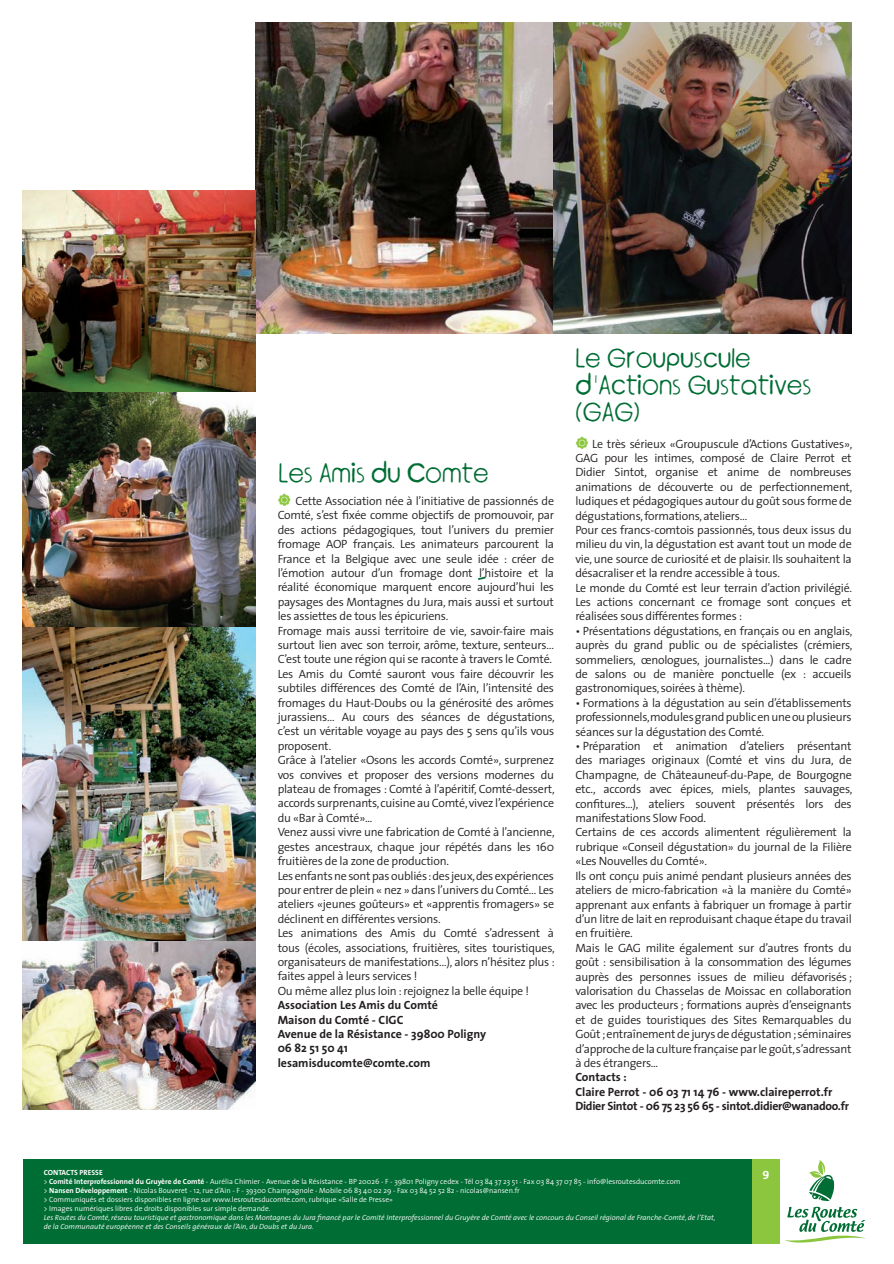
<style>
.page{position:relative;width:894px;height:1264px;background:#fff}
.page>*{position:absolute;margin:0;border:0;box-sizing:border-box;transform-origin:0 0}
.t1{font:22.5px/27px "ympyroity";color:#006d34}
.t2{font:300 12px/14.4px "The Sans";letter-spacing:-.02em;color:#231f20}
.t3{font:700 12px/14.4px "The Sans";color:#231f20}
.t4{font:12px "The Sans Bold Caps";color:#fff}
.t5{font:9px "ympyroity";color:#006d34}
.t6{font:300 7.5px/9px "The Sans";color:#fff}
.t7{font:italic 300 7.5px/9px "The Sans";color:#fff}
.s1{font-weight:700}
</style>
<div class="page">
<div style="left:23px;top:1159px;width:756px;height:84px;background:#006d34"></div>
<svg style="left:785px;top:1160px;width:81px;height:83px"></svg>
<div style="left:752px;top:1159px;width:27px;height:84px;background:#8bc63e"></div>
<img style="left:23px;top:191px;width:233px;height:918px">
<img style="left:256px;top:23px;width:297px;height:310px">
<img style="left:553px;top:23px;width:299px;height:310px">
<svg style="left:478px;top:576px;width:8px;height:4px"></svg>
<h1 class="t1" style="left:278px;top:462px;width:211px">Les Amis du Comte</h1>
<p class="t2" style="left:278px;top:495px;width:279px;text-indent:18px">Cette Association née à l’initiative de passionnés de Comté, s’est fixée comme objectifs de promouvoir, par des actions pédagogiques, tout l’univers du premier fromage AOP français. Les animateurs parcourent la France et la Belgique avec une seule idée : créer de l’émotion autour d’un fromage dont l’histoire et la réalité économique marquent encore aujourd’hui les paysages des Montagnes du Jura, mais aussi et surtout les assiettes de tous les épicuriens.<br>Fromage mais aussi territoire de vie, savoir-faire mais surtout lien avec son terroir, arôme, texture, senteurs… C’est toute une région qui se raconte à travers le Comté.<br>Les Amis du Comté sauront vous faire découvrir les subtiles différences des Comté de l’Ain, l’intensité des fromages du Haut-Doubs ou la générosité des arômes jurassiens… Au cours des séances de dégustations, c’est un véritable voyage au pays des 5 sens qu’ils vous proposent.<br>Grâce à l’atelier «Osons les accords Comté», surprenez vos convives et proposer des versions modernes du plateau de fromages : Comté à l’apéritif, Comté-dessert, accords surprenants, cuisine au Comté, vivez l’expérience du «Bar à Comté»...<br>Venez aussi vivre une fabrication de Comté à l’ancienne, gestes ancestraux, chaque jour répétés dans les 160 fruitières de la zone de production.<br>Les enfants ne sont pas oubliés : des jeux, des expériences pour entrer de plein « nez » dans l’univers du Comté… Les ateliers «jeunes goûteurs» et «apprentis fromagers» se déclinent en différentes versions.<br>Les animations des Amis du Comté s’adressent à tous (écoles, associations, fruitières, sites touristiques, organisateurs de manifestations…), alors n’hésitez plus : faites appel à leurs services !<br>Ou même allez plus loin : rejoignez la belle équipe !</p>
<p class="t3" style="left:278px;top:999px;width:210px">Association Les Amis du Comté<br>Maison du Comté - CIGC<br>Avenue de la Résistance - 39800 Poligny<br>06 82 51 50 41 lesamisducomte@comte.com</p>
<h1 class="t1" style="left:575px;top:346px;width:237px">Le Groupuscule<br>d Actions Gustatives</h1>
<p class="t5" style="left:595px;top:374px;width:3px">I</p>
<h1 class="t1" style="left:575px;top:400px;width:66px">(GAG)</h1>
<p class="t2" style="left:575px;top:437px;width:278px;text-indent:17px">Le très sérieux «Groupuscule d’Actions Gustatives», GAG pour les intimes, composé de Claire Perrot et Didier Sintot, organise et anime de nombreuses animations de découverte ou de perfectionnement, ludiques et pédagogiques autour du goût sous forme de dégustations, formations, ateliers…<br>Pour ces francs-comtois passionnés, tous deux issus du milieu du vin, la dégustation est avant tout un mode de vie, une source de curiosité et de plaisir. Ils souhaitent la désacraliser et la rendre accessible à tous.<br>Le monde du Comté est leur terrain d’action privilégié.<br>Les actions concernant ce fromage sont conçues et réalisées sous différentes formes :</p>
<p class="t2" style="left:575px;top:624px;width:278px;text-align:justify">• Présentations dégustations, en français ou en anglais, auprès du grand public ou de spécialistes (crémiers, sommeliers, œnologues, journalistes...) dans le cadre de salons ou de manière ponctuelle (ex : accueils gastronomiques, soirées à thème).</p>
<p class="t2" style="left:575px;top:696px;width:278px;text-align:justify">• Formations à la dégustation au sein d’établissements professionnels, modules grand public en une ou plusieurs séances sur la dégustation des Comté.</p>
<p class="t2" style="left:575px;top:740px;width:278px">• Préparation et animation d’ateliers présentant des mariages originaux (Comté et vins du Jura, de Champagne, de Châteauneuf-du-Pape, de Bourgogne etc., accords avec épices, miels, plantes sauvages, confitures...), ateliers souvent présentés lors des manifestations Slow Food.<br>Certains de ces accords alimentent régulièrement la rubrique «Conseil dégustation» du journal de la Filière «Les Nouvelles du Comté».<br>Ils ont conçu puis animé pendant plusieurs années des ateliers de micro-fabrication «à la manière du Comté» apprenant aux enfants à fabriquer un fromage à partir d’un litre de lait en reproduisant chaque étape du travail en fruitière.<br>Mais le GAG milite également sur d’autres fronts du goût : sensibilisation à la consommation des légumes auprès des personnes issues de milieu défavorisés ; valorisation du Chasselas de Moissac en collaboration avec les producteurs ; formations auprès d’enseignants et de guides touristiques des Sites Remarquables du Goût ; entraînement de jurys de dégustation ; séminaires d’approche de la culture française par le goût, s’adressant à des étrangers...</p>
<p class="t3" style="left:575px;top:1071px;width:275px">Contacts :<br>Claire Perrot - 06 03 71 14 76 - www.claireperrot.fr<br>Didier Sintot - 06 75 23 56 65 - sintot.didier@wanadoo.fr</p>
<p class="t6" style="left:44px;top:1169px;width:638px"><span class="s1">CONTACTS PRESSE<br></span>&gt; <span class="s1">Comité Interprofessionnel du Gruyère de Comté</span> - Aurélia Chimier - Avenue de la Résistance - BP 20026 - F - 39801 Poligny cedex - Tél 03 84 37 23 51 - Fax 03 84 37 07 85 - info@lesroutesducomte.com &gt; <span class="s1">Nansen Développement</span> - Nicolas Bouveret - 12, rue d’Ain - F - 39300 Champagnole - Mobile 06 83 40 02 29 - Fax 03 84 52 52 82 - nicolas@nansen.fr<br>&gt; Communiqués et dossiers disponibles en ligne sur www.lesroutesducomte.com, rubrique «Salle de Presse»<br>&gt; Images numériques libres de droits disponibles sur simple demande.</p>
<p class="t7" style="left:44px;top:1214px;width:673px">Les Routes du Comté, réseau touristique et gastronomique dans les Montagnes du Jura financé par le Comité Interprofessionnel du Gruyère de Comté avec le concours du Conseil régional de Franche-Comté, de l’Etat, de la Communauté européenne et des Conseils généraux de l’Ain, du Doubs et du Jura.</p>
<p class="t4" style="left:762px;top:1167px;width:8px">9</p>
</div>
